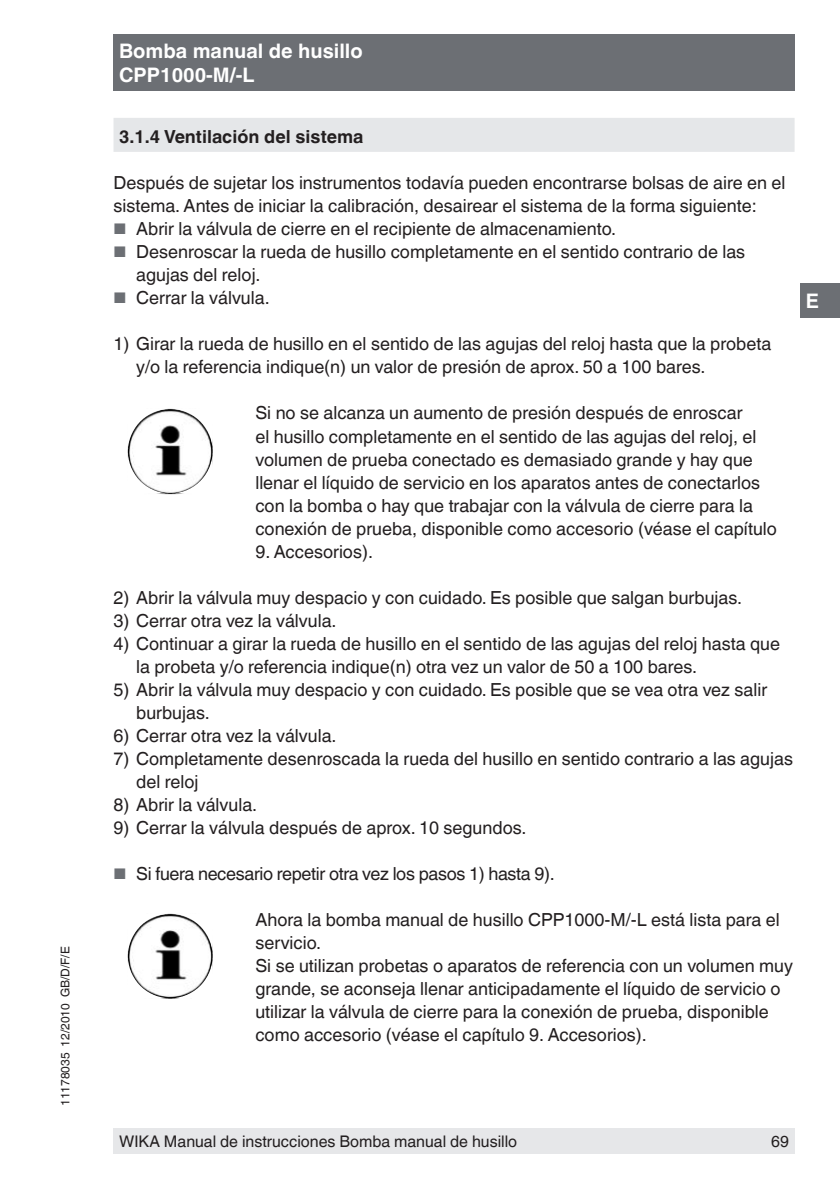
<style>
.page{position:relative;width:840px;height:1191px;background:#fff}
.page>*{position:absolute;margin:0;border:0;box-sizing:border-box;transform-origin:0 0}
.t1{font:700 20px/24px "Helvetica World";color:#fff}
.t2{font:18px/23px "Helvetica World";color:#231f20}
.t3{font:18px "Helvetica World";letter-spacing:-.02em;color:#231f20}
.t4{font:700 18px "Helvetica World";color:#231f20}
.t5{font:16px "Helvetica World";color:#231f20}
.t6{font:12px "Helvetica World";color:#231f20}
.s1{font-size:15.4px;color:#6c6f74}
</style>
<div class="page">
<div style="left:113px;top:34px;width:681px;height:57px;background:#6c6f74"></div>
<div style="left:113px;top:1128px;width:681px;height:26px;background:#e6e7e9"></div>
<div style="left:113px;top:118px;width:681px;height:34px;background:#e5e7e9"></div>
<div style="left:799px;top:283px;width:40px;height:34px;background:#6c6f74"></div>
<img style="left:128px;top:408px;width:85px;height:86px">
<img style="left:128px;top:913px;width:85px;height:85px">
<p class="t6" style="left:61px;top:1106px;width:161px;rotate:-90deg">11178035 12/2010 GB/D/F/E</p>
<p class="t1" style="left:119px;top:40px;width:245px">Bomba manual de husillo<br>CPP1000-M/-L</p>
<p class="t4" style="left:119px;top:130px;width:245px">3.1.4 Ventilación del sistema</p>
<p class="t2" style="left:113px;top:173px;width:673px">Después de sujetar los instrumentos todavía pueden encontrarse bolsas de aire en el sistema. Antes de iniciar la calibración, desairear el sistema de la forma siguiente:</p>
<p class="t2" style="left:113px;top:219px;width:504px"><span class="s1">■</span> Abrir la válvula de cierre en el recipiente de almacenamiento.</p>
<p class="t2" style="left:136px;top:242px;width:610px;text-indent:-23px"><span class="s1">■</span> Desenroscar la rueda de husillo completamente en el sentido contrario de las agujas del reloj.</p>
<p class="t2" style="left:113px;top:288px;width:158px"><span class="s1">■</span> Cerrar la válvula.</p>
<p class="t2" style="left:136px;top:334px;width:636px;text-indent:-23px">1) Girar la rueda de husillo en el sentido de las agujas del reloj hasta que la probeta y/o la referencia indique(n) un valor de presión de aprox. 50 a 100 bares.</p>
<p class="t2" style="left:255px;top:403px;width:523px">Si no se alcanza un aumento de presión después de enroscar<br>el husillo completamente en el sentido de las agujas del reloj, el volumen de prueba conectado es demasiado grande y hay que llenar el líquido de servicio en los aparatos antes de conectarlos con la bomba o hay que trabajar con la válvula de cierre para la conexión de prueba, disponible como accesorio (véase el capítulo</p>
<p class="t2" style="left:255px;top:541px;width:119px">9. Accesorios).</p>
<p class="t2" style="left:113px;top:587px;width:629px">2) Abrir la válvula muy despacio y con cuidado. Es posible que salgan burbujas.</p>
<p class="t2" style="left:113px;top:610px;width:224px">3) Cerrar otra vez la válvula.</p>
<p class="t2" style="left:136px;top:633px;width:645px;text-indent:-23px">4) Continuar a girar la rueda de husillo en el sentido de las agujas del reloj hasta que la probeta y/o referencia indique(n) otra vez un valor de 50 a 100 bares.</p>
<p class="t2" style="left:136px;top:679px;width:632px;text-indent:-23px">5) Abrir la válvula muy despacio y con cuidado. Es posible que se vea otra vez salir burbujas.</p>
<p class="t2" style="left:113px;top:725px;width:224px">6) Cerrar otra vez la válvula.</p>
<p class="t2" style="left:136px;top:748px;width:658px;text-indent:-23px">7) Completamente desenroscada la rueda del husillo en sentido contrario a las agujas del reloj</p>
<p class="t2" style="left:113px;top:794px;width:145px">8) Abrir la válvula.</p>
<p class="t2" style="left:113px;top:817px;width:414px">9) Cerrar la válvula después de aprox. 10 segundos.</p>
<p class="t3" style="left:113px;top:866px;width:442px"><span class="s1">■</span> Si fuera necesario repetir otra vez los pasos 1) hasta 9).</p>
<p class="t2" style="left:255px;top:909px;width:538px">Ahora la bomba manual de husillo CPP1000-M/-L está lista para el servicio.<br>Si se utilizan probetas o aparatos de referencia con un volumen muy grande, se aconseja llenar anticipadamente el líquido de servicio o utilizar la válvula de cierre para la conexión de prueba, disponible como accesorio (véase el capítulo 9. Accesorios).</p>
<p class="t1" style="left:805px;top:290px;width:15px">E</p>
<p class="t5" style="left:119px;top:1135px;width:399px">WIKA Manual de instrucciones Bomba manual de husillo</p>
<p class="t5" style="left:770px;top:1135px;width:19px">69</p>
</div>
